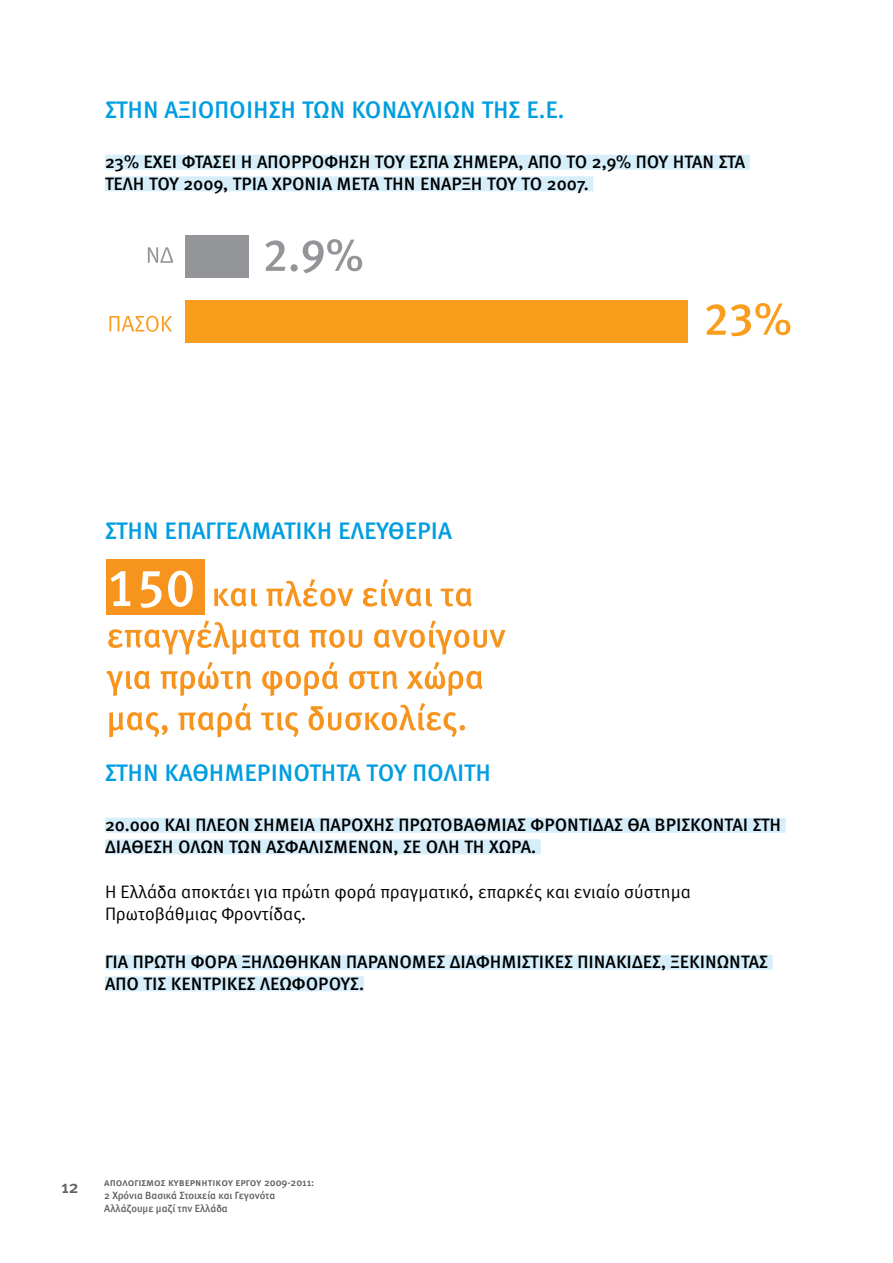
<style>
.page{position:relative;width:893px;height:1263px;background:#fff}
.page>*{position:absolute;margin:0;border:0;box-sizing:border-box;transform-origin:0 0}
.t1{font:24px "Meta Medium Greek Caps";color:#009ee0}
.t2{font:18px "Meta Medium Greek Caps";color:#000}
.t3{font:18px/21.6px "Meta Normal Greek LF";color:#000}
.t4{font:18px "Meta Medium Greek";color:#5f6062}
.t5{font:10.5px/12.6px "Meta Medium Greek";color:#5f6062}
.t6{font:10.5px "Meta Medium Greek Caps";color:#5f6062}
</style>
<div class="page">
<div style="left:105px;top:155px;width:645px;height:15px;background:#d6edfa"></div>
<div style="left:105px;top:176px;width:488px;height:15px;background:#d6edfa"></div>
<div style="left:105px;top:818px;width:681px;height:15px;background:#d6edfa"></div>
<div style="left:105px;top:839px;width:436px;height:15px;background:#d6edfa"></div>
<div style="left:105px;top:955px;width:668px;height:15px;background:#d6edfa"></div>
<div style="left:105px;top:976px;width:259px;height:15px;background:#d6edfa"></div>
<div style="left:107px;top:559px;width:98px;height:56px;background:#f7941e"></div>
<svg style="left:111px;top:571px;width:19px;height:35px"></svg>
<svg style="left:140px;top:571px;width:22px;height:37px"></svg>
<svg style="left:168px;top:571px;width:25px;height:36px"></svg>
<svg style="left:214px;top:588px;width:43px;height:19px"></svg>
<svg style="left:266px;top:579px;width:87px;height:28px"></svg>
<svg style="left:363px;top:579px;width:69px;height:28px"></svg>
<svg style="left:441px;top:588px;width:31px;height:19px"></svg>
<svg style="left:108px;top:620px;width:192px;height:35px"></svg>
<svg style="left:310px;top:629px;width:52px;height:19px"></svg>
<svg style="left:374px;top:620px;width:131px;height:35px"></svg>
<svg style="left:106px;top:671px;width:44px;height:25px"></svg>
<svg style="left:161px;top:662px;width:91px;height:34px"></svg>
<svg style="left:262px;top:662px;width:76px;height:34px"></svg>
<svg style="left:349px;top:671px;width:49px;height:18px"></svg>
<svg style="left:406px;top:662px;width:77px;height:34px"></svg>
<svg style="left:109px;top:712px;width:59px;height:25px"></svg>
<svg style="left:178px;top:703px;width:74px;height:34px"></svg>
<svg style="left:261px;top:712px;width:37px;height:25px"></svg>
<svg style="left:309px;top:703px;width:156px;height:34px"></svg>
<svg style="left:265px;top:240px;width:20px;height:31px"></svg>
<svg style="left:291px;top:239px;width:71px;height:34px"></svg>
<svg style="left:706px;top:303px;width:84px;height:33px"></svg>
<div style="left:186px;top:301px;width:502px;height:42px;background:#f99d1c"></div>
<svg style="left:109px;top:316px;width:63px;height:16px"></svg>
<svg style="left:148px;top:247px;width:25px;height:16px"></svg>
<div style="left:186px;top:235px;width:63px;height:42px;background:#939598"></div>
<h1 class="t1" style="left:105px;top:96px;width:26px">Στην</h1>
<h1 class="t1" style="left:165px;top:96px;width:14px">αξιοποίηση</h1>
<h1 class="t1" style="left:302px;top:96px;width:15px">των</h1>
<h1 class="t1" style="left:351px;top:96px;width:15px">κον</h1>
<h1 class="t1" style="left:397px;top:96px;width:52px">δυλίων</h1>
<h1 class="t1" style="left:482px;top:96px;width:14px">της</h1>
<h1 class="t1" style="left:526px;top:96px;width:40px">Ε.Ε.</h1>
<p class="t2" style="left:105px;top:152px;width:99px">23% έχει φτάσει</p>
<p class="t2" style="left:241px;top:152px;width:29px">η απορρό</p>
<p class="t2" style="left:324px;top:152px;width:25px">φηση</p>
<p class="t2" style="left:375px;top:152px;width:11px">του</p>
<p class="t2" style="left:409px;top:152px;width:56px">ΕΣΠΑ σήμερα</p>
<p class="t2" style="left:518px;top:152px;width:22px">, από</p>
<p class="t2" style="left:567px;top:152px;width:81px">το 2,9% που</p>
<p class="t2" style="left:673px;top:152px;width:11px">ήταν</p>
<p class="t2" style="left:719px;top:152px;width:10px">στα</p>
<p class="t2" style="left:105px;top:173px;width:56px">τέλητου</p>
<p class="t2" style="left:183px;top:173px;width:60px">2009, τρία</p>
<p class="t2" style="left:272px;top:173px;width:21px">χρόνια</p>
<p class="t2" style="left:337px;top:173px;width:12px">μετά</p>
<p class="t2" style="left:384px;top:173px;width:11px">την</p>
<p class="t2" style="left:420px;top:173px;width:11px">έναρξή</p>
<p class="t2" style="left:487px;top:173px;width:11px">του</p>
<p class="t2" style="left:521px;top:173px;width:69px">το 2007.</p>
<h1 class="t1" style="left:105px;top:517px;width:26px">Στην</h1>
<h1 class="t1" style="left:165px;top:517px;width:101px">επαγγελματική</h1>
<h1 class="t1" style="left:338px;top:517px;width:79px">ελευθερία</h1>
<h1 class="t1" style="left:105px;top:759px;width:26px">Στην</h1>
<h1 class="t1" style="left:165px;top:759px;width:59px">καθημερινότητα</h1>
<h1 class="t1" style="left:367px;top:759px;width:15px">του</h1>
<h1 class="t1" style="left:412px;top:759px;width:56px">πολίτη</h1>
<p class="t2" style="left:105px;top:815px;width:69px">20.000 και</p>
<p class="t2" style="left:195px;top:815px;width:33px">πλέον</p>
<p class="t2" style="left:254px;top:815px;width:12px">σημεία</p>
<p class="t2" style="left:319px;top:815px;width:12px">παρο</p>
<p class="t2" style="left:364px;top:815px;width:47px">χής πρωτο</p>
<p class="t2" style="left:453px;top:815px;width:45px">βάθμιας</p>
<p class="t2" style="left:531px;top:815px;width:24px">φροντί</p>
<p class="t2" style="left:593px;top:815px;width:83px">δας θα βρίσκονται</p>
<p class="t2" style="left:753px;top:815px;width:10px">στη</p>
<p class="t2" style="left:105px;top:836px;width:49px">διάθεση</p>
<p class="t2" style="left:178px;top:836px;width:63px">όλων των</p>
<p class="t2" style="left:266px;top:836px;width:64px">ασφαλισμένων</p>
<p class="t2" style="left:393px;top:836px;width:144px">, σε όλη τη χώρα.</p>
<p class="t3" style="left:105px;top:881px;width:587px">Η Ελλάδα αποκτάει για πρώτη φορά πραγματικό, επαρκές και ενιαίο σύστημα<br>Πρωτοβάθμιας Φροντίδας.</p>
<p class="t2" style="left:105px;top:952px;width:112px">Για πρώτη φορά</p>
<p class="t2" style="left:242px;top:952px;width:67px">ξηλώθηκαν</p>
<p class="t2" style="left:346px;top:952px;width:12px">παράνομες</p>
<p class="t2" style="left:450px;top:952px;width:51px">διαφημιστικές</p>
<p class="t2" style="left:577px;top:952px;width:10px">πινακί</p>
<p class="t2" style="left:632px;top:952px;width:49px">δες, ξεκιν</p>
<p class="t2" style="left:717px;top:952px;width:23px">ώντας</p>
<p class="t2" style="left:105px;top:973px;width:12px">από</p>
<p class="t2" style="left:144px;top:973px;width:38px">τις κεντρικές</p>
<p class="t2" style="left:260px;top:973px;width:58px">λεωφόρους</p>
<p class="t2" style="left:359px;top:973px;width:6px">.</p>
<p class="t4" style="left:61px;top:1176px;width:19px">12</p>
<p class="t6" style="left:104px;top:1177px;width:212px">απολογισμός κυβερνητικού έργου 2009-2011:</p>
<p class="t5" style="left:104px;top:1189px;width:173px">2 Χρόνια Βασικά Στοιχεία και Γεγονότα<br>Αλλάζουμε μαζί την Ελλάδα</p>
</div>
